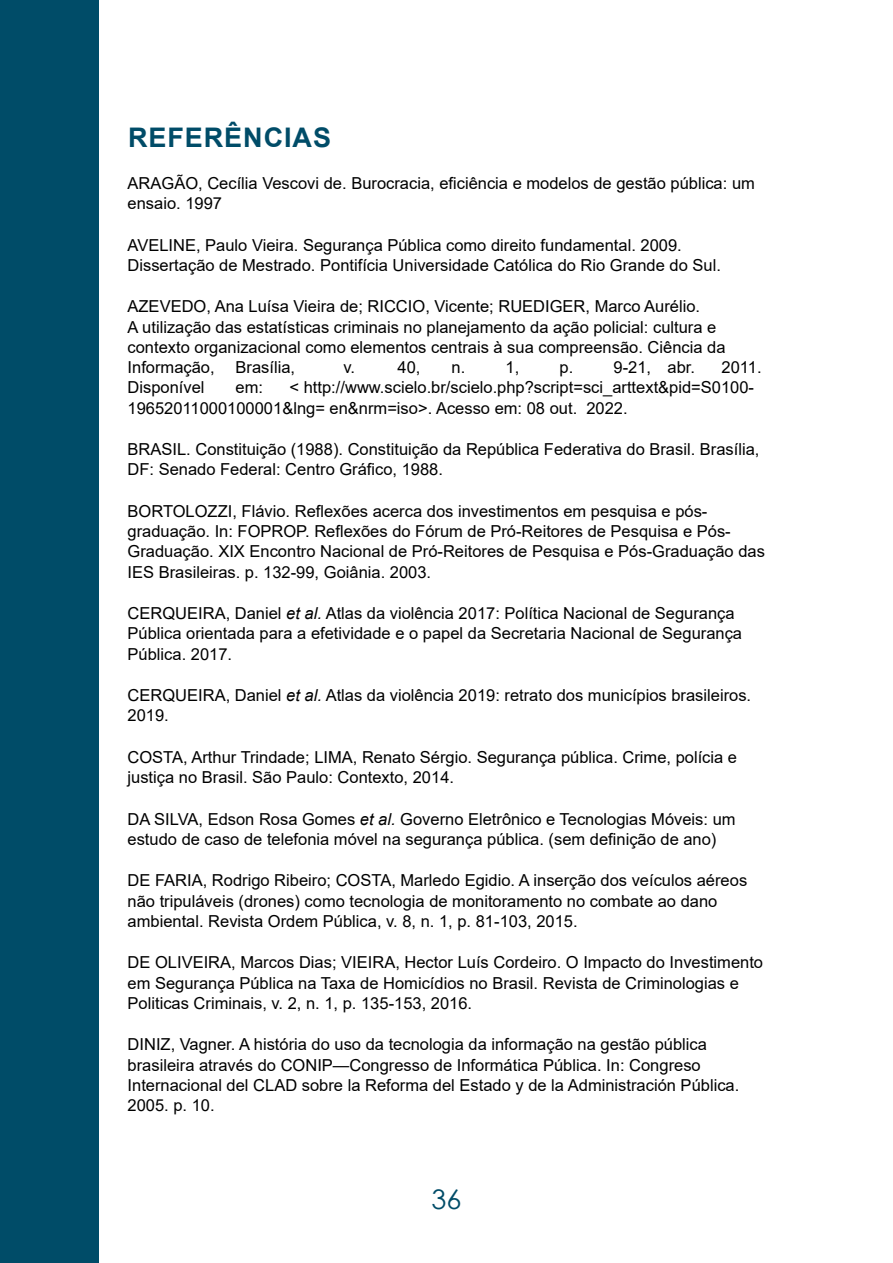
<style>
.page{position:relative;width:893px;height:1263px;background:#fff}
.page>*{position:absolute;margin:0;border:0;box-sizing:border-box;transform-origin:0 0}
.t1{font:700 27px "Arial";letter-spacing:.035em;color:#004c68}
.t2{font:27px "Century Gothic";color:#004c68}
.t3{font:16.5px/20.2px "Arial";color:#000}
.s1{font-style:italic}
</style>
<div class="page">
<div style="left:0;top:0;width:99px;height:1263px;background:#004c68"></div>
<h1 class="t1" style="left:128px;top:119px;width:204px">REFERÊNCIAS</h1>
<p class="t3" style="left:128px;top:173px;width:629px">ARAGÃO, Cecília Vescovi de. Burocracia, eficiência e modelos de gestão pública: um ensaio. 1997</p>
<p class="t3" style="left:128px;top:234px;width:595px">AVELINE, Paulo Vieira. Segurança Pública como direito fundamental. 2009.<br>Dissertação de Mestrado. Pontifícia Universidade Católica do Rio Grande do Sul.</p>
<p class="t3" style="left:128px;top:296px;width:599px">AZEVEDO, Ana Luísa Vieira de; RICCIO, Vicente; RUEDIGER, Marco Aurélio.<br>A utilização das estatísticas criminais no planejamento da ação policial: cultura e contexto organizacional como elementos centrais à sua compreensão. Ciência da Informação,</p>
<p class="t3" style="left:236px;top:357px;width:61px">Brasília,</p>
<p class="t3" style="left:344px;top:357px;width:13px">v.</p>
<p class="t3" style="left:398px;top:357px;width:24px">40,</p>
<p class="t3" style="left:452px;top:357px;width:15px">n.</p>
<p class="t3" style="left:506px;top:357px;width:15px">1,</p>
<p class="t3" style="left:560px;top:357px;width:15px">p.</p>
<p class="t3" style="left:614px;top:357px;width:83px">9-21, abr.</p>
<p class="t3" style="left:722px;top:357px;width:42px">2011.</p>
<p class="t3" style="left:128px;top:377px;width:628px;text-indent:162px">&lt; http://www.scielo.br/scielo.php?script=sci_arttext&amp;pid=S0100-<br>19652011000100001&amp;lng= en&amp;nrm=iso&gt;. Acesso em: 08 out. 2022.</p>
<p class="t3" style="left:128px;top:439px;width:633px">BRASIL. Constituição (1988). Constituição da República Federativa do Brasil. Brasília,<br>DF: Senado Federal: Centro Gráfico, 1988.</p>
<p class="t3" style="left:128px;top:501px;width:639px">BORTOLOZZI, Flávio. Reflexões acerca dos investimentos em pesquisa e pós&shy;graduação. In: FOPROP. Reflexões do Fórum de Pró-Reitores de Pesquisa e Pós-Graduação. XIX Encontro Nacional de Pró-Reitores de Pesquisa e Pós-Graduação das IES Brasileiras. p. 132-99, Goiânia. 2003.</p>
<p class="t3" style="left:128px;top:603px;width:616px">CERQUEIRA, Daniel <span class="s1">et al.</span> Atlas da violência 2017: Política Nacional de Segurança<br>Pública orientada para a efetividade e o papel da Secretaria Nacional de Segurança<br>Pública. 2017.</p>
<p class="t3" style="left:128px;top:685px;width:625px">CERQUEIRA, Daniel <span class="s1">et al.</span> Atlas da violência 2019: retrato dos municípios brasileiros.<br>2019.</p>
<p class="t3" style="left:128px;top:747px;width:611px">COSTA, Arthur Trindade; LIMA, Renato Sérgio. Segurança pública. Crime, polícia e justiça no Brasil. São Paulo: Contexto, 2014.</p>
<p class="t3" style="left:128px;top:808px;width:610px">DA SILVA, Edson Rosa Gomes <span class="s1">et al.</span> Governo Eletrônico e Tecnologias Móveis: um estudo de caso de telefonia móvel na segurança pública. (sem definição de ano)</p>
<p class="t3" style="left:128px;top:870px;width:621px">DE FARIA, Rodrigo Ribeiro; COSTA, Marledo Egidio. A inserção dos veículos aéreos não tripuláveis (drones) como tecnologia de monitoramento no combate ao dano ambiental. Revista Ordem Pública, v. 8, n. 1, p. 81-103, 2015.</p>
<p class="t3" style="left:128px;top:952px;width:637px">DE OLIVEIRA, Marcos Dias; VIEIRA, Hector Luís Cordeiro. O Impacto do Investimento em Segurança Pública na Taxa de Homicídios no Brasil. Revista de Criminologias e<br>Politicas Criminais, v. 2, n. 1, p. 135-153, 2016.</p>
<p class="t3" style="left:128px;top:1034px;width:613px">DINIZ, Vagner. A história do uso da tecnologia da informação na gestão pública brasileira através do CONIP—Congresso de Informática Pública. In: Congreso Internacional del CLAD sobre la Reforma del Estado y de la Administración Pública.<br>2005. p. 10.</p>
<p class="t3" style="left:128px;top:377px;width:79px">Disponível</p>
<p class="t3" style="left:236px;top:377px;width:29px">em:</p>
<h1 class="t2" style="left:431px;top:1181px;width:31px">36</h1>
</div>
